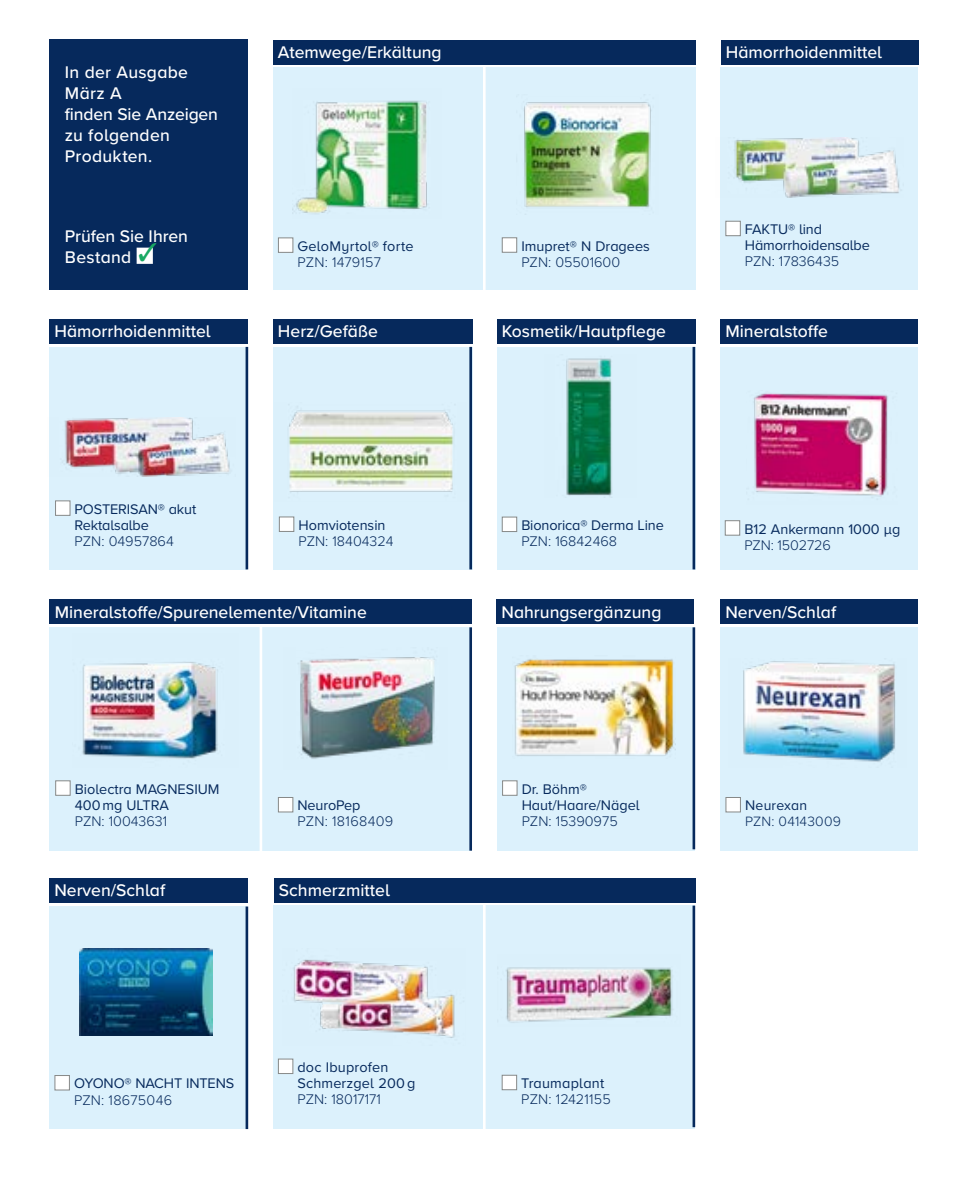
<style>
.page{position:relative;width:968px;height:1191px;background:#fff}
.page>*{position:absolute;margin:0;border:0;box-sizing:border-box;transform-origin:0 0}
.t1{font:500 17.5px/21px "Proxima Nova A";color:#fff}
.t2{font:14.35px/16.1px "Proxima Nova A";color:#06295c}
.t3{font:300 14.35px "Proxima Nova A";color:#06295c}
.t4{font:300 14.35px "Proxima Nova A";letter-spacing:.025em;color:#06295c}
.t5{font:300 14px/16.1px "Proxima Nova A";letter-spacing:.015em;color:#06295c}
.s1{font-weight:400;font-size:14.35px}
.s2{font-weight:400}
</style>
<div class="page">
<div style="left:273px;top:67px;width:422px;height:223px;background:#dcf1fc"></div>
<div style="left:497px;top:627px;width:197px;height:223px;background:#dcf1fc"></div>
<div style="left:273px;top:905px;width:421px;height:224px;background:#dcf1fc"></div>
<div style="left:720px;top:627px;width:197px;height:223px;background:#dcf1fc"></div>
<div style="left:720px;top:347px;width:197px;height:222px;background:#dcf1fc"></div>
<div style="left:497px;top:347px;width:198px;height:222px;background:#dcf1fc"></div>
<div style="left:720px;top:67px;width:197px;height:223px;background:#dcf1fc"></div>
<div style="left:50px;top:347px;width:197px;height:222px;background:#dcf1fc"></div>
<div style="left:50px;top:906px;width:197px;height:223px;background:#dcf1fc"></div>
<div style="left:50px;top:627px;width:422px;height:223px;background:#dcf1fc"></div>
<div style="left:273px;top:347px;width:199px;height:222px;background:#dcf1fc"></div>
<div style="left:50px;top:40px;width:198px;height:250px;background:#06295c"></div>
<hr style="left:692px;top:627px;width:3px;height:222px;background:#06295c">
<hr style="left:692px;top:905px;width:3px;height:222px;background:#06295c">
<hr style="left:469px;top:347px;width:3px;height:222px;background:#06295c">
<hr style="left:692px;top:347px;width:3px;height:222px;background:#06295c">
<hr style="left:245px;top:347px;width:3px;height:222px;background:#06295c">
<hr style="left:245px;top:906px;width:3px;height:223px;background:#06295c">
<hr style="left:469px;top:627px;width:3px;height:223px;background:#06295c">
<hr style="left:483px;top:66px;width:2px;height:224px;background:#fff">
<hr style="left:483px;top:904px;width:2px;height:225px;background:#fff">
<hr style="left:259px;top:626px;width:3px;height:225px;background:#fff">
<img style="left:49px;top:417px;width:181px;height:60px">
<img style="left:734px;top:137px;width:166px;height:60px">
<img style="left:524px;top:102px;width:127px;height:106px">
<img style="left:566px;top:358px;width:46px;height:138px">
<img style="left:82px;top:662px;width:136px;height:97px">
<img style="left:298px;top:657px;width:137px;height:102px">
<img style="left:743px;top:661px;width:153px;height:101px">
<img style="left:514px;top:659px;width:161px;height:97px">
<img style="left:294px;top:100px;width:134px;height:114px">
<img style="left:288px;top:406px;width:166px;height:86px">
<img style="left:754px;top:393px;width:134px;height:105px">
<img style="left:80px;top:948px;width:132px;height:87px">
<img style="left:293px;top:959px;width:162px;height:79px">
<img style="left:506px;top:967px;width:167px;height:56px">
<div style="left:724px;top:520px;width:16px;height:15px;background:#fff;border:1px solid #878988"></div>
<div style="left:55px;top:780px;width:16px;height:15px;background:#fff;border:1px solid #878988"></div>
<div style="left:273px;top:40px;width:422px;height:24px;background:#06295c"></div>
<div style="left:720px;top:40px;width:198px;height:24px;background:#06295c"></div>
<div style="left:49px;top:319px;width:199px;height:25px;background:#06295c"></div>
<div style="left:273px;top:319px;width:199px;height:25px;background:#06295c"></div>
<div style="left:50px;top:599px;width:422px;height:25px;background:#06295c"></div>
<div style="left:274px;top:877px;width:421px;height:25px;background:#06295c"></div>
<div style="left:720px;top:599px;width:197px;height:25px;background:#06295c"></div>
<div style="left:496px;top:599px;width:198px;height:25px;background:#06295c"></div>
<div style="left:720px;top:319px;width:197px;height:25px;background:#06295c"></div>
<div style="left:497px;top:319px;width:198px;height:25px;background:#06295c"></div>
<svg style="left:137px;top:248px;width:16px;height:16px"></svg>
<div style="left:501px;top:237px;width:16px;height:16px;background:#fff;border:1px solid #878988"></div>
<div style="left:501px;top:516px;width:16px;height:16px;background:#fff;border:1px solid #878988"></div>
<div style="left:55px;top:500px;width:15px;height:16px;background:#fff;border:1px solid #878988"></div>
<div style="left:725px;top:221px;width:15px;height:15px;background:#fff;border:1px solid #878988"></div>
<div style="left:278px;top:797px;width:15px;height:15px;background:#fff;border:1px solid #878988"></div>
<div style="left:725px;top:797px;width:15px;height:15px;background:#fff;border:1px solid #878988"></div>
<div style="left:502px;top:780px;width:15px;height:15px;background:#fff;border:1px solid #878988"></div>
<div style="left:279px;top:516px;width:15px;height:16px;background:#fff;border:1px solid #878988"></div>
<div style="left:54px;top:1075px;width:16px;height:15px;background:#fff;border:1px solid #878988"></div>
<div style="left:278px;top:237px;width:15px;height:16px;background:#fff;border:1px solid #878988"></div>
<div style="left:49px;top:877px;width:199px;height:25px;background:#06295c"></div>
<div style="left:278px;top:1058px;width:15px;height:16px;background:#fff;border:1px solid #878988"></div>
<div style="left:501px;top:1074px;width:16px;height:16px;background:#fff;border:1px solid #878988"></div>
<svg style="left:139px;top:247px;width:14px;height:14px"></svg>
<p class="t1" style="left:65px;top:61px;width:155px">In der Ausgabe<br>März A<br>finden Sie Anzeigen zu folgenden<br>Produkten.</p>
<p class="t1" style="left:65px;top:225px;width:124px">Prüfen Sie Ihren<br>Bestand</p>
<p class="t1" style="left:278px;top:41px;width:165px">Atemwege/Erkältung</p>
<p class="t1" style="left:725px;top:41px;width:158px">Hämorrhoidenmittel</p>
<p class="t2" style="left:297px;top:237px;width:117px">GeloMyrtol® forte</p>
<p class="t3" style="left:297px;top:251px;width:85px">PZN: 1479157</p>
<p class="t2" style="left:521px;top:237px;width:130px">Imupret® N Dragees</p>
<p class="t3" style="left:521px;top:251px;width:100px">PZN: 05501600</p>
<p class="t2" style="left:744px;top:220px;width:126px">FAKTU® lind<br>Hämorrhoidensalbe</p>
<p class="t3" style="left:744px;top:251px;width:96px">PZN: 17836435</p>
<p class="t1" style="left:54px;top:320px;width:158px">Hämorrhoidenmittel</p>
<p class="t1" style="left:278px;top:320px;width:101px">Herz/Gefäße</p>
<p class="t2" style="left:75px;top:500px;width:123px">POSTERISAN® akut<br>Rektalsalbe</p>
<p class="t3" style="left:75px;top:530px;width:101px">PZN: 04957864</p>
<p class="t2" style="left:298px;top:516px;width:89px">Homviotensin</p>
<p class="t3" style="left:298px;top:530px;width:97px">PZN: 18404324</p>
<p class="t1" style="left:55px;top:600px;width:313px">Mineralstoffe/Spurenelemente/Vitamine</p>
<p class="t2" style="left:75px;top:780px;width:146px">Biolectra MAGNESIUM<br>400 mg ULTRA</p>
<p class="t3" style="left:75px;top:810px;width:94px">PZN: 10043631</p>
<p class="t1" style="left:54px;top:879px;width:112px">Nerven/Schlaf</p>
<p class="t2" style="left:297px;top:797px;width:65px">NeuroPep</p>
<p class="t4" style="left:297px;top:811px;width:97px">PZN: 18168409</p>
<p class="t1" style="left:279px;top:879px;width:112px">Schmerzmittel</p>
<p class="t2" style="left:74px;top:1074px;width:162px">OYONO® NACHT INTENS</p>
<p class="t3" style="left:74px;top:1089px;width:100px">PZN: 18675046</p>
<p class="t2" style="left:297px;top:1058px;width:119px">doc Ibuprofen<br>Schmerzgel 200 g</p>
<p class="t3" style="left:297px;top:1088px;width:85px">PZN: 18017171</p>
<p class="t1" style="left:501px;top:320px;width:165px">Kosmetik/Hautpflege</p>
<p class="t1" style="left:725px;top:320px;width:104px">Mineralstoffe</p>
<p class="t2" style="left:521px;top:516px;width:144px">Bionorica® Derma Line</p>
<p class="t3" style="left:521px;top:530px;width:97px">PZN: 16842468</p>
<p class="t2" style="left:744px;top:520px;width:157px">B12 Ankermann 1000 µg</p>
<p class="t3" style="left:744px;top:534px;width:88px">PZN: 1502726</p>
<p class="t1" style="left:501px;top:600px;width:161px">Nahrungsergänzung</p>
<p class="t1" style="left:725px;top:600px;width:112px">Nerven/Schlaf</p>
<p class="t2" style="left:521px;top:780px;width:119px">Dr. Böhm®<br>Haut/Haare/Nägel</p>
<p class="t3" style="left:521px;top:810px;width:97px">PZN: 15390975</p>
<p class="t2" style="left:521px;top:1074px;width:85px">Traumaplant</p>
<p class="t3" style="left:521px;top:1088px;width:91px">PZN: 12421155</p>
<p class="t5" style="left:745px;top:797px;width:98px"><span class="s1">N</span><span class="s2">eurexan<br></span>PZN: 04143009</p>
</div>
